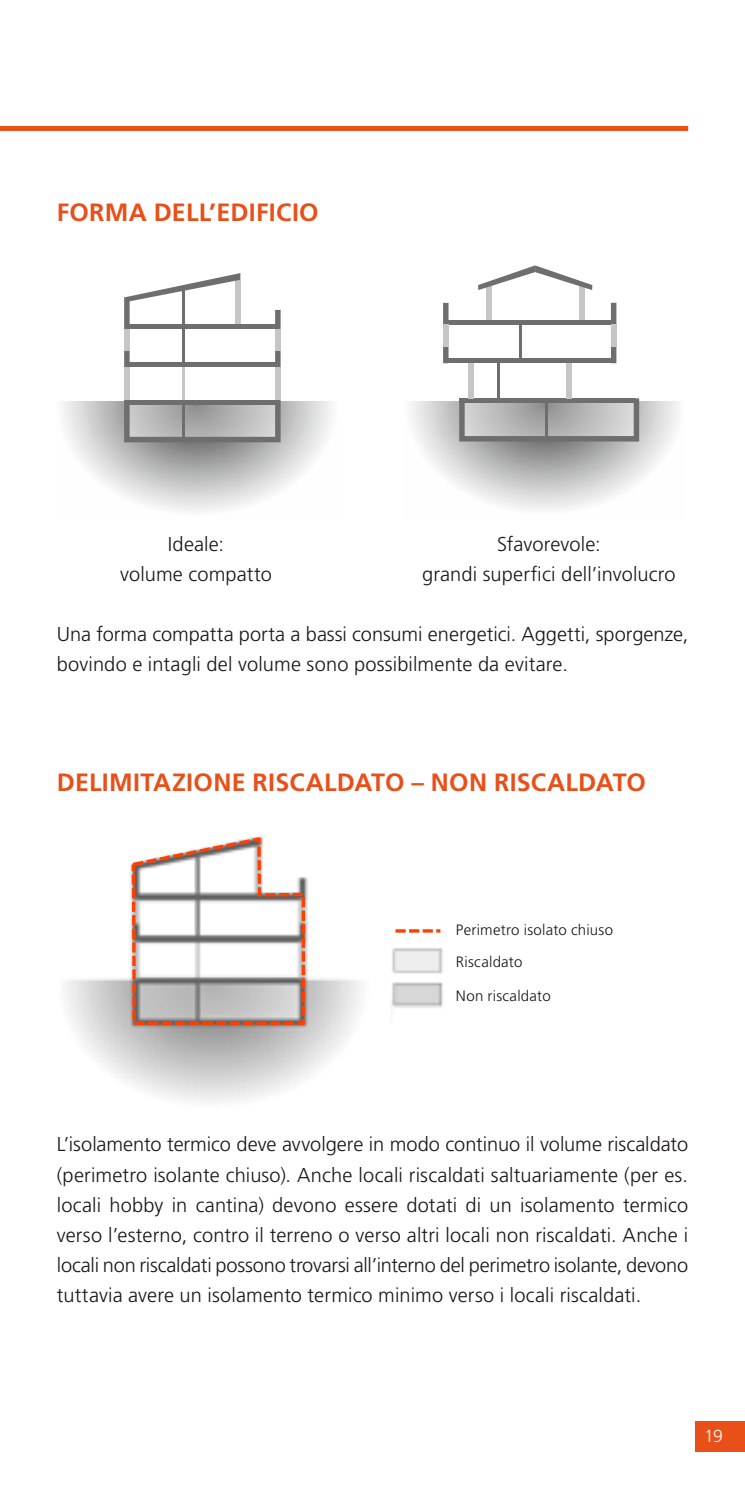
<style>
.page{position:relative;width:745px;height:1489px;background:#fff}
.page>*{position:absolute;margin:0;border:0;box-sizing:border-box;transform-origin:0 0}
.t1{font:700 25px "Frutiger LT Std";letter-spacing:.01em;color:#e94f18}
.t2{font:300 20px/30px "Frutiger LT Std";letter-spacing:.005em;color:#181716;text-align:center}
.t3{font:300 17.5px "Frutiger LT Std";color:#fff}
.t4{font:300 15px/32px "Frutiger LT Std";letter-spacing:.015em;color:#181716}
</style>
<div class="page">
<div style="left:0;top:126px;width:687px;height:5px;background:#e94f18"></div>
<svg style="left:63px;top:401px;width:268px;height:110px"></svg>
<svg style="left:124px;top:273px;width:156px;height:169px"></svg>
<div style="left:128px;top:324px;width:150px;height:5px;background:#6e6e6e"></div>
<div style="left:128px;top:362px;width:150px;height:5px;background:#6e6e6e"></div>
<hr style="left:128px;top:400px;width:150px;height:4px;background:#6e6e6e">
<div style="left:275px;top:329px;width:5px;height:21px;background:#c5c6c6"></div>
<div style="left:124px;top:329px;width:5px;height:21px;background:#c5c6c6"></div>
<div style="left:124px;top:367px;width:5px;height:33px;background:#c5c6c6"></div>
<div style="left:275px;top:367px;width:5px;height:32px;background:#c5c6c6"></div>
<svg style="left:411px;top:401px;width:267px;height:109px"></svg>
<div style="left:579px;top:284px;width:5px;height:40px;background:#c5c6c6"></div>
<div style="left:486px;top:284px;width:5px;height:40px;background:#c5c6c6"></div>
<hr style="left:519px;top:323px;width:2px;height:40px;background:#6e6e6e">
<hr style="left:497px;top:363px;width:2px;height:38px;background:#6e6e6e">
<div style="left:443px;top:303px;width:5px;height:60px;background:#6e6e6e"></div>
<svg style="left:478px;top:265px;width:114px;height:25px"></svg>
<svg style="left:610px;top:303px;width:6px;height:60px"></svg>
<svg style="left:459px;top:398px;width:179px;height:43px;background:#acacac"></svg>
<hr style="left:447px;top:320px;width:166px;height:4px;background:#6e6e6e">
<hr style="left:447px;top:359px;width:166px;height:4px;background:#6e6e6e">
<div style="left:459px;top:398px;width:176px;height:5px;background:#6e6e6e"></div>
<div style="left:610px;top:325px;width:6px;height:22px;background:#c5c6c6"></div>
<div style="left:443px;top:325px;width:5px;height:22px;background:#c5c6c6"></div>
<div style="left:468px;top:363px;width:5px;height:35px;background:#c5c6c6"></div>
<div style="left:565px;top:363px;width:6px;height:35px;background:#c5c6c6"></div>
<img style="left:66px;top:877px;width:295px;height:225px">
<img style="left:391px;top:948px;width:52px;height:60px">
<svg style="left:129px;top:835px;width:177px;height:191px"></svg>
<svg style="left:395px;top:929px;width:45px;height:3px"></svg>
<div style="left:694px;top:1421px;width:50px;height:30px;background:#e94f18"></div>
<p class="t1" style="left:57px;top:197px;width:263px">FORMA DELL’EDIFICIO</p>
<p class="t2" style="left:120px;top:529px;width:153px">Ideale:<br>volume compatto</p>
<p class="t2" style="left:422px;top:529px;width:255px">Sfavorevole:<br>grandi superfici dell’involucro</p>
<p class="t2" style="left:57px;top:619px;width:632px;text-align:left">Una forma compatta porta a bassi consumi energetici. Aggetti, sporgenze, bovindo e intagli del volume sono possibilmente da evitare.</p>
<p class="t1" style="left:57px;top:767px;width:590px">DELIMITAZIONE RISCALDATO – NON RISCALDATO</p>
<p class="t4" style="left:455px;top:914px;width:158px">Perimetro isolato chiuso<br>Riscaldato</p>
<p class="t4" style="left:455px;top:980px;width:96px">Non riscaldato</p>
<p class="t2" style="left:57px;top:1129px;width:632px;text-align:justify">L’isolamento termico deve avvolgere in modo continuo il volume riscaldato (perimetro isolante chiuso). Anche locali riscaldati saltuariamente (per es. locali hobby in cantina) devono essere dotati di un isolamento termico verso l’esterno, contro il terreno o verso altri locali non riscaldati. Anche i locali non riscaldati possono trovarsi all’interno del perimetro isolante, devono tuttavia avere un isolamento termico minimo verso i locali riscaldati.</p>
<p class="t3" style="left:703px;top:1426px;width:20px">19</p>
</div>
